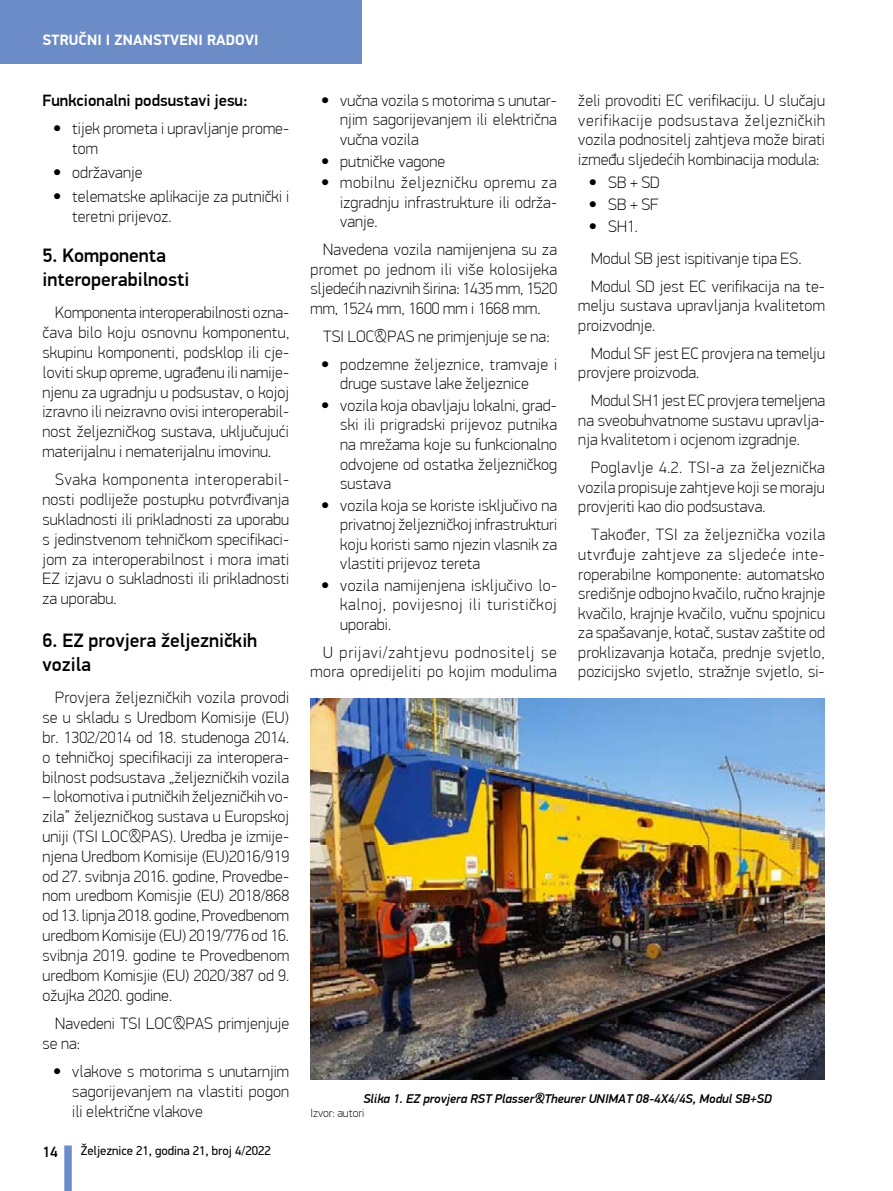
<style>
.page{position:relative;width:893px;height:1191px;background:#fff}
.page>*{position:absolute;margin:0;border:0;box-sizing:border-box;transform-origin:0 0}
.t1{font:500 19.5px/23.4px "PF Din Display Pro";color:#000}
.t2{font:100 16.5px/19.5px "PF Din Display Pro";letter-spacing:.005em;color:#000;text-align:justify}
.t3{font:100 16.5px/19.5px "PF Din Display Pro";letter-spacing:.025em;color:#000;text-align:right}
.t4{font:500 16.5px "PF Din Display Pro";color:#000}
.t5{font:700 15px "PF Din Display Pro";letter-spacing:.01em;color:#fff}
.t6{font:500 15px "PF Din Display Pro";color:#000}
.t7{font:italic 500 12.75px "PF Din Display Pro";color:#000}
.t8{font:12.75px "PF Din Display Pro";color:#000}
.t9{font:100 12px "PF Din Display Pro";color:#000}
.s1{font-family:"Univers";font-weight:500}
</style>
<div class="page">
<div style="left:64px;top:1145px;width:8px;height:46px;background:#6c8cc7"></div>
<img style="left:310px;top:698px;width:515px;height:381px">
<div style="left:0;top:0;width:361px;height:64px;background:#6c8cc7"></div>
<p class="t5" style="left:43px;top:31px;width:218px">STRUČNI I ZNANSTVENI RADOVI</p>
<p class="t4" style="left:43px;top:90px;width:207px">Funkcionalni podsustavi jesu:</p>
<p class="t2" style="left:72px;top:119px;width:218px;text-indent:-19px"><span class="s1">•</span> tijek prometa i upravljanje prome&shy;tom</p>
<p class="t2" style="left:53px;top:163px;width:91px"><span class="s1">•</span> održavanje</p>
<p class="t2" style="left:72px;top:187px;width:218px;text-indent:-19px"><span class="s1">•</span> telematske aplikacije za putnički i teretni prijevoz.</p>
<p class="t1" style="left:43px;top:244px;width:148px">5. Komponenta interoperabilnosti</p>
<p class="t2" style="left:43px;top:303px;width:248px;text-indent:13px">Komponenta interoperabilnosti ozna&shy;čava bilo koju osnovnu komponentu, skupinu komponenti, podsklop ili cje&shy;loviti skup opreme, ugrađenu ili namije&shy;njenu za ugradnju u podsustav, o kojoj izravno ili neizravno ovisi interoperabil&shy;nost željezničkog sustava, uključujući materijalnu i nematerijalnu imovinu.</p>
<p class="t2" style="left:43px;top:470px;width:248px;text-indent:13px">Svaka komponenta interoperabil&shy;nosti podliježe postupku potvrđivanja sukladnosti ili prikladnosti za uporabu s jedinstvenom tehničkom specifikaci&shy;jom za interoperabilnost i mora imati EZ izjavu o sukladnosti ili prikladnosti za uporabu.</p>
<p class="t1" style="left:43px;top:629px;width:216px">6. EZ provjera željezničkih vozila</p>
<p class="t2" style="left:43px;top:688px;width:248px;text-indent:13px">Provjera željezničkih vozila provodi se u skladu s Uredbom Komisije (EU) br. 1302/2014 od 18. studenoga 2014. o tehničkoj specifikaciji za interopera&shy;bilnost podsustava „željezničkih vozila</p>
<p class="t2" style="left:43px;top:787px;width:248px">– lokomotiva i putničkih željezničkih vo&shy;zila” željezničkog sustava u Europskoj uniji (TSI LOC&amp;PAS). Uredba je izmije&shy;njena Uredbom Komisije (EU)2016/919 od 27. svibnja 2016. godine, Provedbe&shy;nom uredbom Komisjie (EU) 2018/868 od 13. lipnja 2018. godine, Provedbenom uredbom Komisije (EU) 2019/776 od 16. svibnja 2019. godine te Provedbenom uredbom Komisjie (EU) 2020/387 od 9. ožujka 2020. godine.</p>
<p class="t2" style="left:43px;top:1013px;width:248px;text-indent:13px">Navedeni TSI LOC&amp;PAS primjenjuje se na:</p>
<p class="t2" style="left:72px;top:1061px;width:218px;text-indent:-19px"><span class="s1">•</span> vlakove s motorima s unutarnjim sagorijevanjem na vlastiti pogon ili električne vlakove</p>
<p class="t6" style="left:43px;top:1142px;width:17px">14</p>
<p class="t8" style="left:81px;top:1143px;width:192px">Željeznice 21, godina 21, broj 4/2022</p>
<p class="t2" style="left:340px;top:91px;width:218px;text-indent:-19px"><span class="s1">•</span> vučna vozila s motorima s unutar&shy;njim sagorijevanjem ili električna vučna vozila</p>
<p class="t2" style="left:321px;top:151px;width:126px"><span class="s1">•</span> putničke vagone</p>
<p class="t2" style="left:340px;top:173px;width:219px;text-indent:-19px"><span class="s1">•</span> mobilnu željezničku opremu za izgradnju infrastrukture ili održa&shy;vanje.</p>
<p class="t2" style="left:310px;top:240px;width:248px;text-indent:13px">Navedena vozila namijenjena su za promet po jednom ili više kolosijeka sljedećih nazivnih širina: 1435 mm, 1520 mm, 1524 mm, 1600 mm i 1668 mm.</p>
<p class="t2" style="left:323px;top:326px;width:228px">TSI LOC&amp;PAS ne primjenjuje se na:</p>
<p class="t2" style="left:321px;top:354px;width:238px;text-align:center"><span class="s1">•</span> podzemne željeznice, tramvaje i druge sustave lake željeznice</p>
<p class="t2" style="left:340px;top:396px;width:218px;text-indent:-19px"><span class="s1">•</span> vozila koja obavljaju lokalni, grad&shy;ski ili prigradski prijevoz putnika na mrežama koje su funkcionalno odvojene od ostatka željezničkog sustava</p>
<p class="t2" style="left:340px;top:495px;width:218px;text-indent:-19px"><span class="s1">•</span> vozila koja se koriste isključivo na privatnoj željezničkoj infrastrukturi koju koristi samo njezin vlasnik za vlastiti prijevoz tereta</p>
<p class="t2" style="left:340px;top:575px;width:219px;text-indent:-19px"><span class="s1">•</span> vozila namijenjena isključivo lo&shy;kalnoj, povijesnoj ili turističkoj uporabi.</p>
<p class="t3" style="left:310px;top:642px;width:248px">U prijavi/zahtjevu podnositelj se mora opredijeliti po kojim modulima</p>
<p class="t2" style="left:578px;top:91px;width:248px">želi provoditi EC verifikaciju. U slučaju verifikacije podsustava željezničkih vozila podnositelj zahtjeva može birati između sljedećih kombinacija modula:</p>
<p class="t2" style="left:589px;top:173px;width:72px"><span class="s1">•</span> SB + SD</p>
<p class="t2" style="left:589px;top:195px;width:71px"><span class="s1">•</span> SB + SF</p>
<p class="t2" style="left:589px;top:210px;width:214px;line-height:32.2px"><span class="s1">•</span> SH1.<br>Modul SB jest ispitivanje tipa ES.</p>
<p class="t2" style="left:578px;top:276px;width:248px;text-indent:13px">Modul SD jest EC verifikacija na te&shy;melju sustava upravljanja kvalitetom proizvodnje.</p>
<p class="t2" style="left:578px;top:343px;width:248px;text-indent:13px">Modul SF jest EC provjera na temelju provjere proizvoda.</p>
<p class="t2" style="left:578px;top:391px;width:248px;text-indent:13px">Modul SH1 jest EC provjera temeljena na sveobuhvatnome sustavu upravlja&shy;nja kvalitetom i ocjenom izgradnje.</p>
<p class="t2" style="left:578px;top:458px;width:248px;text-indent:13px">Poglavlje 4.2. TSI-a za željeznička vozila propisuje zahtjeve koji se moraju provjeriti kao dio podsustava.</p>
<p class="t2" style="left:578px;top:525px;width:248px;text-indent:13px">Također, TSI za željeznička vozila utvrđuje zahtjeve za sljedeće inte&shy;roperabilne komponente: automatsko središnje odbojno kvačilo, ručno krajnje kvačilo, krajnje kvačilo, vučnu spojnicu za spašavanje, kotač, sustav zaštite od proklizavanja kotača, prednje svjetlo, pozicijsko svjetlo, stražnje svjetlo, si-</p>
<p class="t7" style="left:363px;top:1090px;width:410px">Slika 1. EZ provjera RST Plasser&amp;Theurer UNIMAT 08-4X4/4S, Modul SB+SD</p>
<p class="t9" style="left:310px;top:1106px;width:55px">Izvor: autori</p>
</div>
